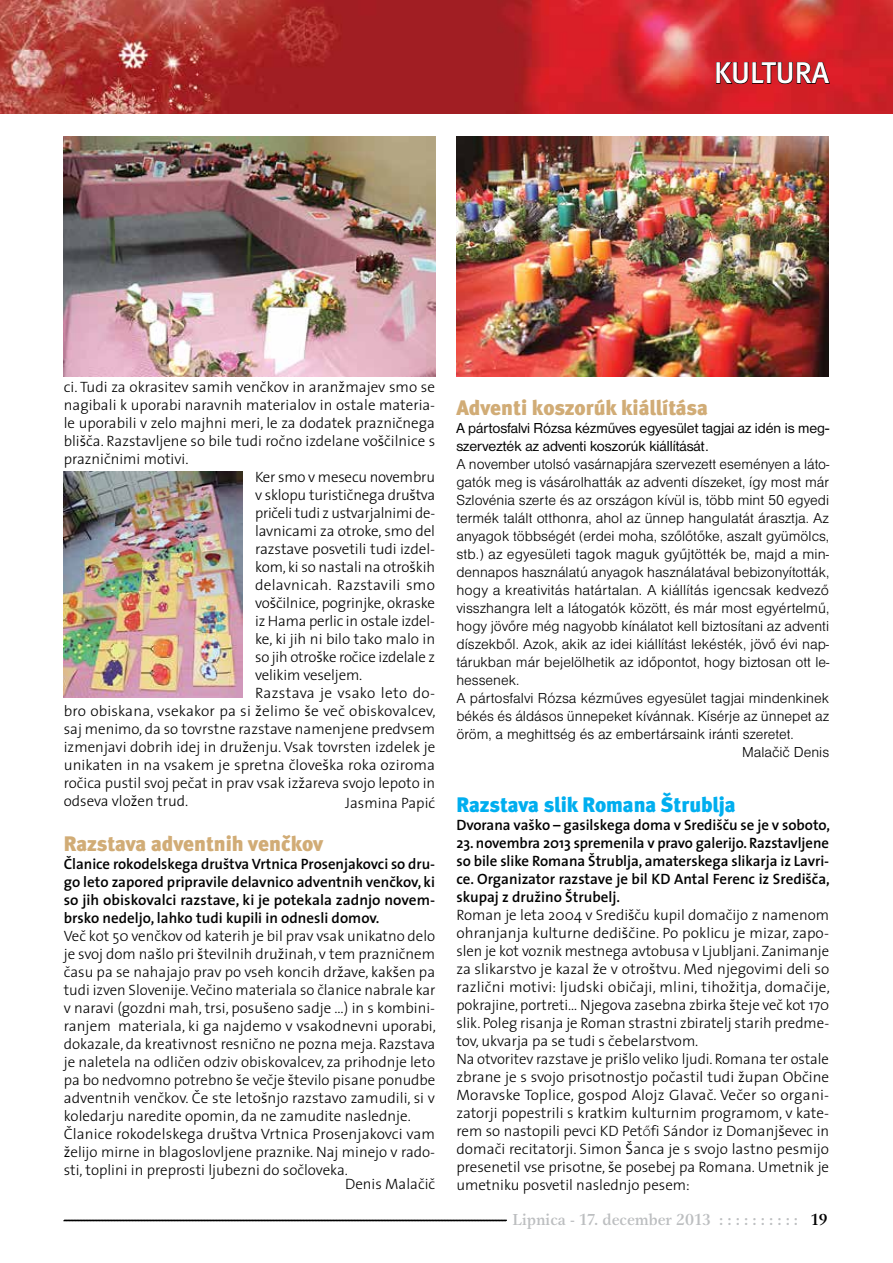
<style>
.page{position:relative;width:893px;height:1263px;background:#fff}
.page>*{position:absolute;margin:0;border:0;box-sizing:border-box;transform-origin:0 0}
.t1{font:30px "Meta Medium CE";color:#fff}
.t2{font:21px "Meta Black CELF";letter-spacing:-.005em;color:#d1ac76}
.t3{font:21px "Meta Black CELF";letter-spacing:-.005em;color:#00aeef}
.t4{font:500 16.5px "Gamma Itc TEE";color:#bcbec0}
.t5{font:300 15px/18px "The Sans OT";color:#000}
.t6{font:15px "Nimbus San DEE Ligh";color:#000}
.t7{font:600 15px/18px "The Sans OT";color:#000;text-align:justify}
.t8{font:15px/18px "Nimbus San DEE";color:#000}
.t9{font:300 15px "The Sans OT";letter-spacing:.02em;color:#000}
.s1{font-family:"Myriad Pro"}
.s2{color:#000}
</style>
<div class="page">
<img style="left:0;top:0;width:893px;height:114px">
<svg style="left:63px;top:1219px;width:444px;height:2px"></svg>
<svg style="left:716px;top:62px;width:114px;height:22px;background:#9c161d"></svg>
<img style="left:63px;top:136px;width:372px;height:241px">
<img style="left:456px;top:136px;width:372px;height:241px">
<img style="left:64px;top:471px;width:178px;height:227px">
<h1 class="t1" style="left:714px;top:54px;width:117px">KULTURA</h1>
<p class="t5" style="left:64px;top:377px;width:373px">ci. Tudi za okrasitev samih venčkov in aranžmajev smo se</p>
<p class="t5" style="left:64px;top:395px;width:373px">nagibali k uporabi naravnih materialov in ostale materia-</p>
<p class="t5" style="left:64px;top:413px;width:373px">le uporabili v zelo majhni meri, le za dodatek prazničnega</p>
<p class="t5" style="left:64px;top:431px;width:373px">blišča. Razstavljene so bile tudi ročno izdelane voščilnice s</p>
<p class="t5" style="left:64px;top:449px;width:126px">prazničnimi motivi.</p>
<p class="t5" style="left:255px;top:467px;width:181px">Ker smo v mesecu novembru</p>
<p class="t5" style="left:255px;top:485px;width:182px">v sklopu turističnega društva</p>
<p class="t5" style="left:255px;top:503px;width:182px">pričeli tudi z ustvarjalnimi de-</p>
<p class="t5" style="left:255px;top:521px;width:181px">lavnicami za otroke, smo del</p>
<p class="t5" style="left:255px;top:539px;width:182px">razstave posvetili tudi izdel-</p>
<p class="t5" style="left:255px;top:557px;width:182px">kom, ki so nastali na otroških</p>
<p class="t5" style="left:255px;top:575px;width:181px">delavnicah. Razstavili smo</p>
<p class="t5" style="left:255px;top:593px;width:181px">voščilnice, pogrinjke, okraske</p>
<p class="t5" style="left:255px;top:611px;width:181px">iz Hama perlic in ostale izdel-</p>
<p class="t5" style="left:255px;top:629px;width:182px">ke, ki jih ni bilo tako malo in</p>
<p class="t5" style="left:255px;top:647px;width:181px">so jih otroške ročice izdelale z</p>
<p class="t5" style="left:255px;top:665px;width:109px">velikim veseljem.</p>
<p class="t9" style="left:255px;top:680px;width:182px">Razstava je vsako leto do-</p>
<p class="t5" style="left:64px;top:701px;width:373px">bro obiskana, vsekakor pa si želimo še več obiskovalcev,</p>
<p class="t5" style="left:64px;top:719px;width:373px">saj menimo, da so tovrstne razstave namenjene predvsem</p>
<p class="t5" style="left:64px;top:737px;width:373px">izmenjavi dobrih idej in druženju. Vsak tovrsten izdelek je</p>
<p class="t5" style="left:64px;top:755px;width:373px">unikaten in na vsakem je spretna človeška roka oziroma</p>
<p class="t5" style="left:64px;top:773px;width:373px">ročica pustil svoj pečat in prav vsak izžareva svojo lepoto in</p>
<p class="t5" style="left:64px;top:791px;width:126px">odseva vložen trud.</p>
<p class="t5" style="left:345px;top:793px;width:91px">Jasmina Papić</p>
<h2 class="t2" style="left:64px;top:831px;width:261px">Razstava adventnih venčkov</h2>
<p class="t7" style="left:64px;top:854px;width:373px">Članice rokodelskega društva Vrtnica Prosenjakovci so dru&shy;go leto zapored pripravile delavnico adventnih venčkov, ki so jih obiskovalci razstave, ki je potekala zadnjo novem&shy;brsko nedeljo, lahko tudi kupili in odnesli domov.</p>
<p class="t5" style="left:64px;top:926px;width:374px">Več kot 50 venčkov od katerih je bil prav vsak unikatno delo je svoj dom našlo pri številnih družinah, v tem prazničnem času pa se nahajajo prav po vseh koncih države, kakšen pa tudi izven Slovenije. Večino materiala so članice nabrale kar v naravi (gozdni mah, trsi, posušeno sadje …) in s kombini&shy;ranjem materiala, ki ga najdemo v vsakodnevni uporabi, dokazale, da kreativnost resnično ne pozna meja. Razstava je naletela na odličen odziv obiskovalcev, za prihodnje leto pa bo nedvomno potrebno še večje število pisane ponudbe adventnih venčkov. Če ste letošnjo razstavo zamudili, si v koledarju naredite opomin, da ne zamudite naslednje.<br>Članice rokodelskega društva Vrtnica Prosenjakovci vam želijo mirne in blagoslovljene praznike. Naj minejo v rado&shy;sti, toplini in preprosti ljubezni do sočloveka.</p>
<p class="t5" style="left:345px;top:1174px;width:92px">Denis Malačič</p>
<h2 class="t2" style="left:456px;top:395px;width:253px">Adventi koszorúk kiállítása</h2>
<p class="t8" style="left:456px;top:420px;width:374px">A pártosfalvi Rózsa kézműves egyesület tagjai az idén is meg&shy;szervezték az adventi koszorúk kiállítását.</p>
<p class="t6" style="left:456px;top:456px;width:374px">A november utolsó vasárnapjára szervezett eseményen a láto-</p>
<p class="t6" style="left:456px;top:474px;width:374px">gatók meg is vásárolhatták az adventi díszeket, így most már</p>
<p class="t6" style="left:456px;top:492px;width:374px">Szlovénia szerte és az országon kívül is, több mint 50 egyedi</p>
<p class="t6" style="left:456px;top:510px;width:374px">termék talált otthonra, ahol az ünnep hangulatát árasztja. Az</p>
<p class="t6" style="left:456px;top:528px;width:374px">anyagok többségét (erdei moha, szőlőtőke, aszalt gyümölcs,</p>
<p class="t6" style="left:456px;top:546px;width:374px">stb.) az egyesületi tagok maguk gyűjtötték be, majd a min-</p>
<p class="t6" style="left:456px;top:564px;width:374px">dennapos használatú anyagok használatával bebizonyították,</p>
<p class="t6" style="left:456px;top:582px;width:374px">hogy a kreativitás határtalan. A kiállítás igencsak kedvező</p>
<p class="t6" style="left:456px;top:600px;width:374px">visszhangra lelt a látogatók között, és már most egyértelmű,</p>
<p class="t6" style="left:456px;top:618px;width:374px">hogy jövőre még nagyobb kínálatot kell biztosítani az adventi</p>
<p class="t6" style="left:456px;top:636px;width:374px">díszekből. Azok, akik az idei kiállítást lekésték, jövő évi nap-</p>
<p class="t6" style="left:456px;top:654px;width:374px">tárukban már bejelölhetik az időpontot, hogy biztosan ott le-</p>
<p class="t6" style="left:456px;top:672px;width:65px">hessenek.</p>
<p class="t6" style="left:456px;top:690px;width:374px">A pártosfalvi Rózsa kézműves egyesület tagjai mindenkinek</p>
<p class="t6" style="left:456px;top:708px;width:374px">békés és áldásos ünnepeket kívánnak. Kísérje az ünnepet az</p>
<p class="t6" style="left:456px;top:726px;width:339px">öröm, a meghittség és az embertársaink iránti szeretet.</p>
<p class="t6" style="left:742px;top:744px;width:89px">Malačič Denis</p>
<h2 class="t3" style="left:456px;top:792px;width:281px">Razstava slik Romana Štrublja</h2>
<p class="t7" style="left:456px;top:815px;width:375px">Dvorana vaško – gasilskega doma v Središču se je v soboto,</p>
<p class="t7" style="left:456px;top:833px;width:375px">23. novembra 2013 spremenila v pravo galerijo. Razstavljene so bile slike Romana Štrublja, amaterskega slikarja iz Lavri&shy;ce. Organizator razstave je bil KD Antal Ferenc iz Središča, skupaj z družino Štrubelj.</p>
<p class="t5" style="left:456px;top:905px;width:375px">Roman je leta 2004 v Središču kupil domačijo z namenom ohranjanja kulturne dediščine. Po poklicu je mizar, zapo&shy;slen je kot voznik mestnega avtobusa v Ljubljani. Zanimanje za slikarstvo je kazal že v otroštvu. Med njegovimi deli so različni motivi: ljudski običaji, mlini, tihožitja, domačije, pokrajine, portreti… Njegova zasebna zbirka šteje več kot 170 slik. Poleg risanja je Roman strastni zbiratelj starih predme&shy;tov, ukvarja pa se tudi s čebelarstvom.<br>Na otvoritev razstave je prišlo veliko ljudi. Romana ter ostale zbrane je s svojo prisotnostjo počastil tudi župan Občine Moravske Toplice, gospod Alojz Glavač. Večer so organi&shy;zatorji popestrili s kratkim kulturnim programom, v kate&shy;rem so nastopili pevci KD Pet<span class="s1">ő</span>fi Sándor iz Domanjševec in domači recitatorji. Simon Šanca je s svojo lastno pesmijo presenetil vse prisotne, še posebej pa Romana. Umetnik je umetniku posvetil naslednjo pesem:</p>
<p class="t4" style="left:512px;top:1209px;width:317px">Lipnica - 17. december 2013 : : : : : : : : : : <span class="s2">19</span></p>
</div>
